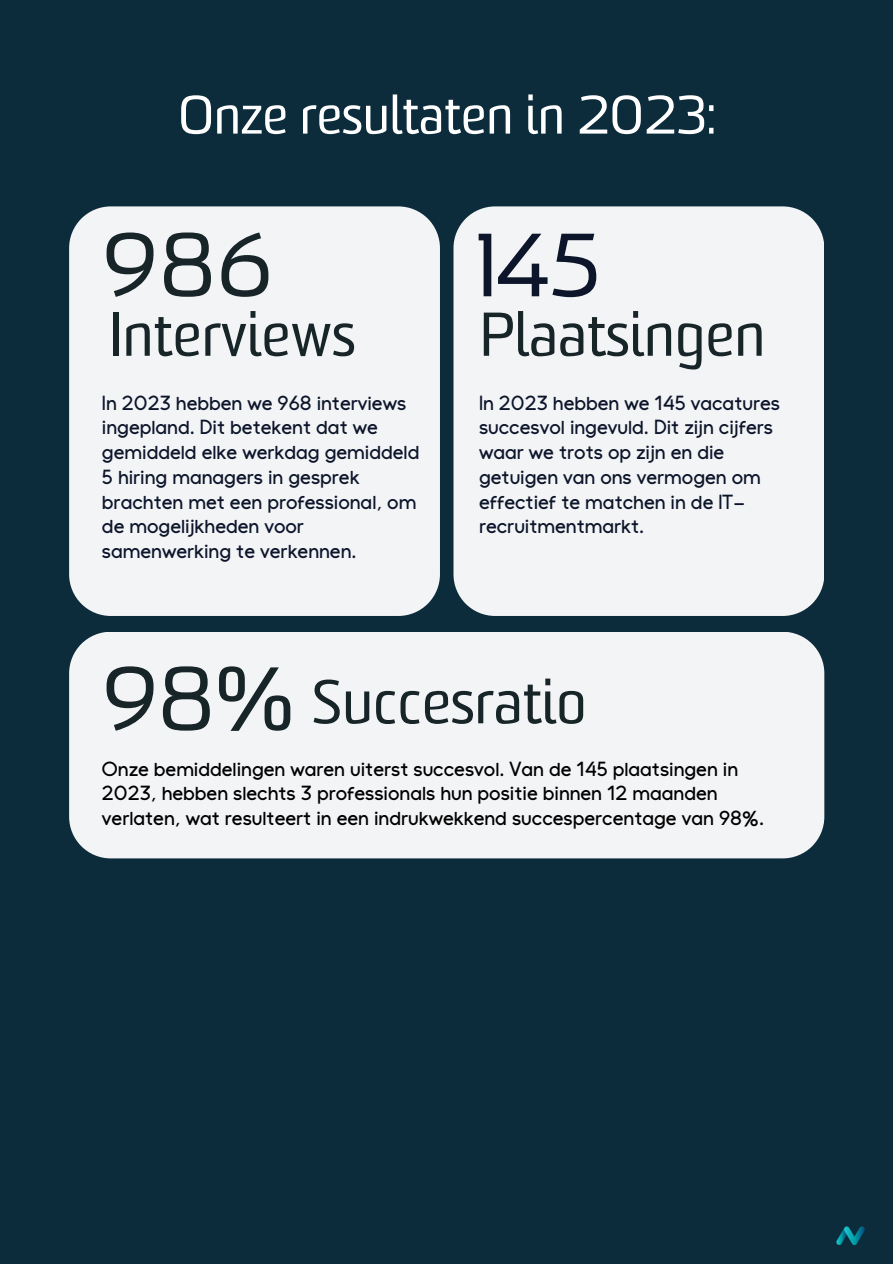
<style>
.page{position:relative;width:893px;height:1264px;background:#fff}
.page>*{position:absolute;margin:0;border:0;box-sizing:border-box;transform-origin:0 0}
.t1{font:87px "Sommet";color:#172428}
.t2{font:87px "Sommet";color:#0c152a}
.t3{font:60px "Sommet";color:#172428}
.t4{font:52.5px "Sommet";color:#fff}
.t5{font:600 19.5px/24.8px "Galey";color:#0c152a}
.t6{font:600 19.5px/24.8px "Galey";color:#000}
</style>
<div class="page">
<div style="left:0;top:0;width:892px;height:1263px;background:#0c2b3b"></div>
<div style="left:69px;top:206px;width:371px;height:410px;background:#f3f4f6"></div>
<div style="left:69px;top:632px;width:755px;height:226px;background:#f3f4f6"></div>
<div style="left:453px;top:206px;width:371px;height:410px;background:#f3f4f6"></div>
<img style="left:836px;top:1226px;width:29px;height:18px">
<h2 class="t4" style="left:178px;top:94px;width:538px">Onze resultaten in 2023:</h2>
<h1 class="t1" style="left:102px;top:231px;width:172px">986</h1>
<h1 class="t2" style="left:469px;top:231px;width:134px">145</h1>
<h2 class="t3" style="left:109px;top:311px;width:248px">Interviews</h2>
<p class="t3" style="left:480px;top:311px;width:287px">Plaatsingen</p>
<p class="t5" style="left:102px;top:392px;width:319px">In 2023 hebben we 968 interviews ingepland. Dit betekent dat we gemiddeld elke werkdag gemiddeld<br>5 hiring managers in gesprek brachten met een professional, om de mogelijkheden voor samenwerking te verkennen.</p>
<p class="t5" style="left:479px;top:392px;width:302px">In 2023 hebben we 145 vacatures succesvol ingevuld. Dit zijn cijfers waar we trots op zijn en die getuigen van ons vermogen om effectief te matchen in de IT&shy;recruitmentmarkt.</p>
<h3 class="t1" style="left:102px;top:664px;width:196px">98%</h3>
<h1 class="t3" style="left:311px;top:678px;width:277px">Succesratio</h1>
<h2 class="t6" style="left:102px;top:758px;width:663px">Onze bemiddelingen waren uiterst succesvol. Van de 145 plaatsingen in<br>2023, hebben slechts 3 professionals hun positie binnen 12 maanden verlaten, wat resulteert in een indrukwekkend succespercentage van 98%.</h2>
</div>
